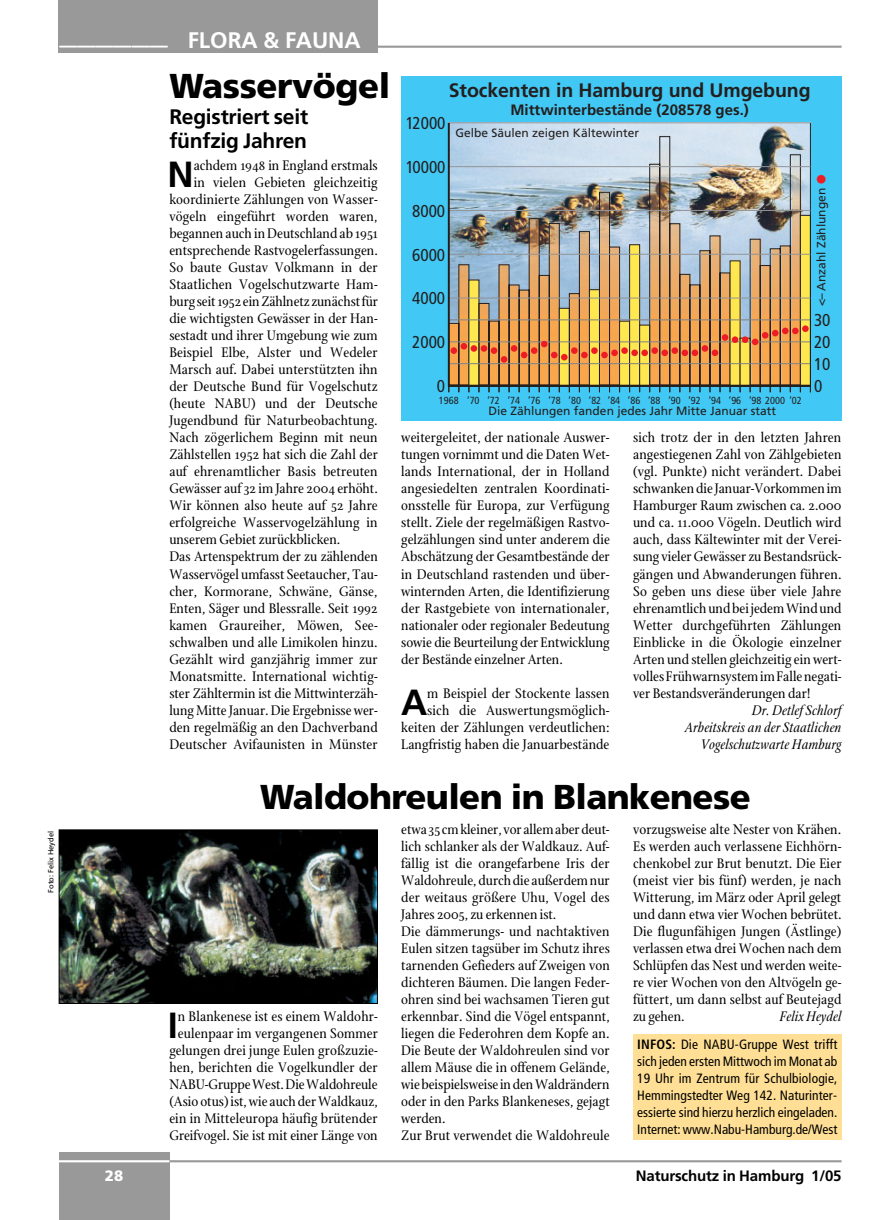
<style>
.page{position:relative;width:893px;height:1220px;background:#fff}
.page>*{position:absolute;margin:0;border:0;box-sizing:border-box;transform-origin:0 0}
.t1{font:700 36.3px "Frutiger";color:#000}
.t2{font:900 34.5px "Frutiger";letter-spacing:-.02em;color:#000}
.t3{font:700 22.5px "Frutiger";color:#fff}
.t4{font:700 21px/24px "Frutiger";letter-spacing:-.01em;color:#000}
.t5{font:700 19.5px "Frutiger";letter-spacing:-.005em;color:#231f1f}
.t6{font:condensed 17.25px "Frutiger";color:#231f1f}
.t7{font:15px/17px "Stone Print";letter-spacing:.01em;color:#000;text-align:justify}
.t8{font:italic 15px/17px "Stone Print";color:#000;text-align:right}
.t9{font:700 15px "Frutiger";color:#231f1f}
.t10{font:700 15px "Frutiger";letter-spacing:-.01em;color:#000}
.t11{font:900 15px "Frutiger";color:#fff}
.t12{font:condensed 13.5px/17px "Frutiger";color:#000;text-align:justify}
.t13{font:12px "Frutiger";color:#231f1f}
.t14{font:condensed 10.35px "Frutiger";color:#231f1f}
.t15{font:7.5px "Frutiger";color:#000}
.s1{color:#ee1c24}
.s2{font-weight:700}
</style>
<div class="page">
<div style="left:633px;top:1034px;width:208px;height:106px;background:#ffdf95"></div>
<hr style="left:378px;top:46px;width:463px;height:2px;background:#999">
<div style="left:59px;top:0;width:319px;height:53px;background:#999"></div>
<div style="left:59px;top:1152px;width:110px;height:68px;background:#999"></div>
<hr style="left:169px;top:1160px;width:672px;height:2px;background:#999">
<hr style="left:59px;top:1160px;width:110px;height:2px;background:#fff">
<div style="left:401px;top:77px;width:440px;height:344px;background:#42c8f4"></div>
<svg style="left:448px;top:387px;width:22px;height:5px"></svg>
<svg style="left:478px;top:387px;width:112px;height:5px"></svg>
<svg style="left:599px;top:387px;width:21px;height:5px"></svg>
<svg style="left:749px;top:387px;width:52px;height:5px"></svg>
<img style="left:447px;top:122px;width:364px;height:265px">
<img style="left:61px;top:831px;width:315px;height:170px">
<div style="left:59px;top:829px;width:319px;height:174px;border:1px solid #000"></div>
<h3 class="t3" style="left:60px;top:31px;width:303px"><sup>______</sup> FLORA &amp; FAUNA</h3>
<h2 class="t2" style="left:169px;top:72px;width:222px">Wasservögel</h2>
<h3 class="t4" style="left:169px;top:106px;width:140px">Registriert seit fünfzig Jahren</h3>
<h1 class="t1" style="left:168px;top:160px;width:28px">N</h1>
<p class="t7" style="left:194px;top:156px;width:185px">achdem 1948 in England erstmals</p>
<p class="t7" style="left:194px;top:173px;width:185px">in vielen Gebieten gleichzeitig</p>
<p class="t7" style="left:169px;top:190px;width:210px">koordinierte Zählungen von Wasser-</p>
<p class="t7" style="left:169px;top:207px;width:210px">vögeln eingeführt worden waren,</p>
<p class="t7" style="left:169px;top:224px;width:210px">begannen auch in Deutschland ab 1951</p>
<p class="t7" style="left:169px;top:241px;width:210px">entsprechende Rastvogelerfassungen.</p>
<p class="t7" style="left:169px;top:258px;width:210px">So baute Gustav Volkmann in der</p>
<p class="t7" style="left:169px;top:275px;width:210px">Staatlichen Vogelschutzwarte Ham-</p>
<p class="t7" style="left:169px;top:292px;width:210px">burg seit 1952 ein Zählnetz zunächst für</p>
<p class="t7" style="left:169px;top:309px;width:210px">die wichtigsten Gewässer in der Han-</p>
<p class="t7" style="left:169px;top:327px;width:210px">sestadt und ihrer Umgebung wie zum</p>
<p class="t7" style="left:169px;top:344px;width:210px">Beispiel Elbe, Alster und Wedeler</p>
<p class="t7" style="left:169px;top:361px;width:210px">Marsch auf. Dabei unterstützten ihn</p>
<p class="t7" style="left:169px;top:378px;width:210px">der Deutsche Bund für Vogelschutz</p>
<p class="t7" style="left:169px;top:395px;width:210px">(heute NABU) und der Deutsche</p>
<p class="t7" style="left:169px;top:412px;width:210px">Jugendbund für Naturbeobachtung.</p>
<p class="t7" style="left:169px;top:429px;width:210px">Nach zögerlichem Beginn mit neun</p>
<p class="t7" style="left:169px;top:446px;width:210px">Zählstellen 1952 hat sich die Zahl der</p>
<p class="t7" style="left:169px;top:463px;width:210px">auf ehrenamtlicher Basis betreuten</p>
<p class="t7" style="left:169px;top:480px;width:210px">Gewässer auf 32 im Jahre 2004 erhöht.</p>
<p class="t7" style="left:169px;top:497px;width:210px">Wir können also heute auf 52 Jahre</p>
<p class="t7" style="left:169px;top:514px;width:210px">erfolgreiche Wasservogelzählung in</p>
<p class="t7" style="left:169px;top:531px;width:172px">unserem Gebiet zurückblicken.</p>
<p class="t7" style="left:169px;top:548px;width:210px">Das Artenspektrum der zu zählenden</p>
<p class="t7" style="left:169px;top:565px;width:210px">Wasservögel umfasst Seetaucher, Tau-</p>
<p class="t7" style="left:169px;top:582px;width:210px">cher, Kormorane, Schwäne, Gänse,</p>
<p class="t7" style="left:169px;top:599px;width:210px">Enten, Säger und Blessralle. Seit 1992</p>
<p class="t7" style="left:169px;top:616px;width:210px">kamen Graureiher, Möwen, See-</p>
<p class="t7" style="left:169px;top:633px;width:210px">schwalben und alle Limikolen hinzu.</p>
<p class="t7" style="left:169px;top:650px;width:210px">Gezählt wird ganzjährig immer zur</p>
<p class="t7" style="left:169px;top:667px;width:210px">Monatsmitte. International wichtig-</p>
<p class="t7" style="left:169px;top:684px;width:210px">ster Zähltermin ist die Mittwinterzäh-</p>
<p class="t7" style="left:169px;top:701px;width:210px">lung Mitte Januar. Die Ergebnisse wer-</p>
<p class="t7" style="left:169px;top:718px;width:210px">den regelmäßig an den Dachverband</p>
<p class="t7" style="left:169px;top:735px;width:210px">Deutscher Avifaunisten in Münster</p>
<h3 class="t5" style="left:449px;top:82px;width:363px">Stockenten in Hamburg und Umgebung</h3>
<p class="t9" style="left:510px;top:104px;width:240px">Mittwinterbestände (208578 ges.)</p>
<p class="t6" style="left:406px;top:116px;width:41px">12000</p>
<p class="t13" style="left:455px;top:128px;width:185px">Gelbe Säulen zeigen Kältewinter</p>
<p class="t6" style="left:406px;top:160px;width:41px">10000</p>
<p class="t6" style="left:412px;top:204px;width:35px">8000</p>
<p class="t6" style="left:412px;top:247px;width:35px">6000</p>
<p class="t6" style="left:412px;top:291px;width:35px">4000</p>
<p class="t6" style="left:412px;top:335px;width:35px">2000</p>
<p class="t6" style="left:437px;top:379px;width:10px">0</p>
<p class="t14" style="left:439px;top:396px;width:364px">1968 ’70 ’72 ’74 ’76 ’78 ’80 ’82 ’84 ’86 ’88 ’90 ’92 ’94 ’96 ’98 2000 ’02</p>
<p class="t13" style="left:488px;top:406px;width:289px">Die Zählungen fanden jedes Jahr Mitte Januar statt</p>
<p class="t13" style="left:816px;top:306px;width:132px;rotate:-90deg">&lt;-- Anzahl Zählungen <span class="s1">●</span></p>
<p class="t6" style="left:814px;top:313px;width:18px">30</p>
<p class="t6" style="left:814px;top:335px;width:18px">20</p>
<p class="t6" style="left:814px;top:357px;width:18px">10</p>
<p class="t6" style="left:814px;top:379px;width:10px">0</p>
<p class="t7" style="left:401px;top:429px;width:210px">weitergeleitet, der nationale Auswer&shy;tungen vornimmt und die Daten Wet&shy;lands International, der in Holland angesiedelten zentralen Koordinati&shy;onsstelle für Europa, zur Verfügung stellt. Ziele der regelmäßigen Rastvo&shy;gelzählungen sind unter anderem die Abschätzung der Gesamtbestände der in Deutschland rastenden und über&shy;winternden Arten, die Identifizierung der Rastgebiete von internationaler, nationaler oder regionaler Bedeutung sowie die Beurteilung der Entwicklung der Bestände einzelner Arten.</p>
<h1 class="t1" style="left:401px;top:687px;width:28px">A</h1>
<p class="t7" style="left:401px;top:684px;width:210px;text-align:right">m Beispiel der Stockente lassen sich die Auswertungsmöglich&shy;keiten der Zählungen verdeutlichen:<br>Langfristig haben die Januarbestände</p>
<p class="t7" style="left:633px;top:429px;width:210px">sich trotz der in den letzten Jahren angestiegenen Zahl von Zählgebieten (vgl. Punkte) nicht verändert. Dabei schwanken die Januar-Vorkommen im Hamburger Raum zwischen ca. 2.000 und ca. 11.000 Vögeln. Deutlich wird auch, dass Kältewinter mit der Verei&shy;sung vieler Gewässer zu Bestandsrück&shy;gängen und Abwanderungen führen.<br>So geben uns diese über viele Jahre ehrenamtlich und bei jedem Wind und Wetter durchgeführten Zählungen Einblicke in die Ökologie einzelner Arten und stellen gleichzeitig ein wert&shy;volles Frühwarnsystem im Falle negati&shy;ver Bestandsveränderungen dar!</p>
<p class="t8" style="left:684px;top:701px;width:158px">Dr. Detlef Schlorf<br>Arbeitskreis an der Staatlichen<br>Vogelschutzwarte Hamburg</p>
<p class="t15" style="left:48px;top:892px;width:63px;rotate:-90deg">Foto: Felix Heydel</p>
<h2 class="t2" style="left:260px;top:782px;width:492px">Waldohreulen in Blankenese</h2>
<p class="t7" style="left:169px;top:1007px;width:210px;text-align:center">n Blankenese ist es einem Waldohr&shy;eulenpaar im vergangenen Sommer gelungen drei junge Eulen großzuzie&shy;hen, berichten die Vogelkundler der NABU-Gruppe West. Die Waldohreule (Asio otus) ist, wie auch der Waldkauz, ein in Mitteleuropa häufig brütender Greifvogel. Sie ist mit einer Länge von</p>
<h1 class="t1" style="left:168px;top:1010px;width:12px">I</h1>
<p class="t7" style="left:401px;top:820px;width:210px;text-align:left">etwa 35 cm kleiner, vor allem aber deut&shy;lich schlanker als der Waldkauz. Auf&shy;fällig ist die orangefarbene Iris der Waldohreule, durch die außerdem nur der weitaus größere Uhu, Vogel des Jahres 2005, zu erkennen ist.<br>Die dämmerungs- und nachtaktiven Eulen sitzen tagsüber im Schutz ihres tarnenden Gefieders auf Zweigen von dichteren Bäumen. Die langen Feder&shy;ohren sind bei wachsamen Tieren gut erkennbar. Sind die Vögel entspannt, liegen die Federohren dem Kopfe an.<br>Die Beute der Waldohreulen sind vor allem Mäuse die in offenem Gelände, wie beispielsweise in den Waldrändern oder in den Parks Blankeneses, gejagt werden.<br>Zur Brut verwendet die Waldohreule</p>
<p class="t7" style="left:633px;top:820px;width:210px">vorzugsweise alte Nester von Krähen.<br>Es werden auch verlassene Eichhörn&shy;chenkobel zur Brut benutzt. Die Eier (meist vier bis fünf) werden, je nach Witterung, im März oder April gelegt und dann etwa vier Wochen bebrütet.<br>Die flugunfähigen Jungen (Ästlinge) verlassen etwa drei Wochen nach dem Schlüpfen das Nest und werden weite&shy;re vier Wochen von den Altvögeln ge&shy;füttert, um dann selbst auf Beutejagd zu gehen.</p>
<p class="t8" style="left:779px;top:1007px;width:63px">Felix Heydel</p>
<p class="t12" style="left:637px;top:1036px;width:202px"><span class="s2">INFOS:</span> Die NABU-Gruppe West trifft sich jeden ersten Mittwoch im Monat ab 19 Uhr im Zentrum für Schulbiologie, Hemmingstedter Weg 142. Naturinter&shy;essierte sind hierzu herzlich eingeladen.<br>Internet: www.Nabu-Hamburg.de/West</p>
<p class="t11" style="left:105px;top:1169px;width:20px">28</p>
<p class="t10" style="left:636px;top:1169px;width:207px">Naturschutz in Hamburg 1/05</p>
</div>
